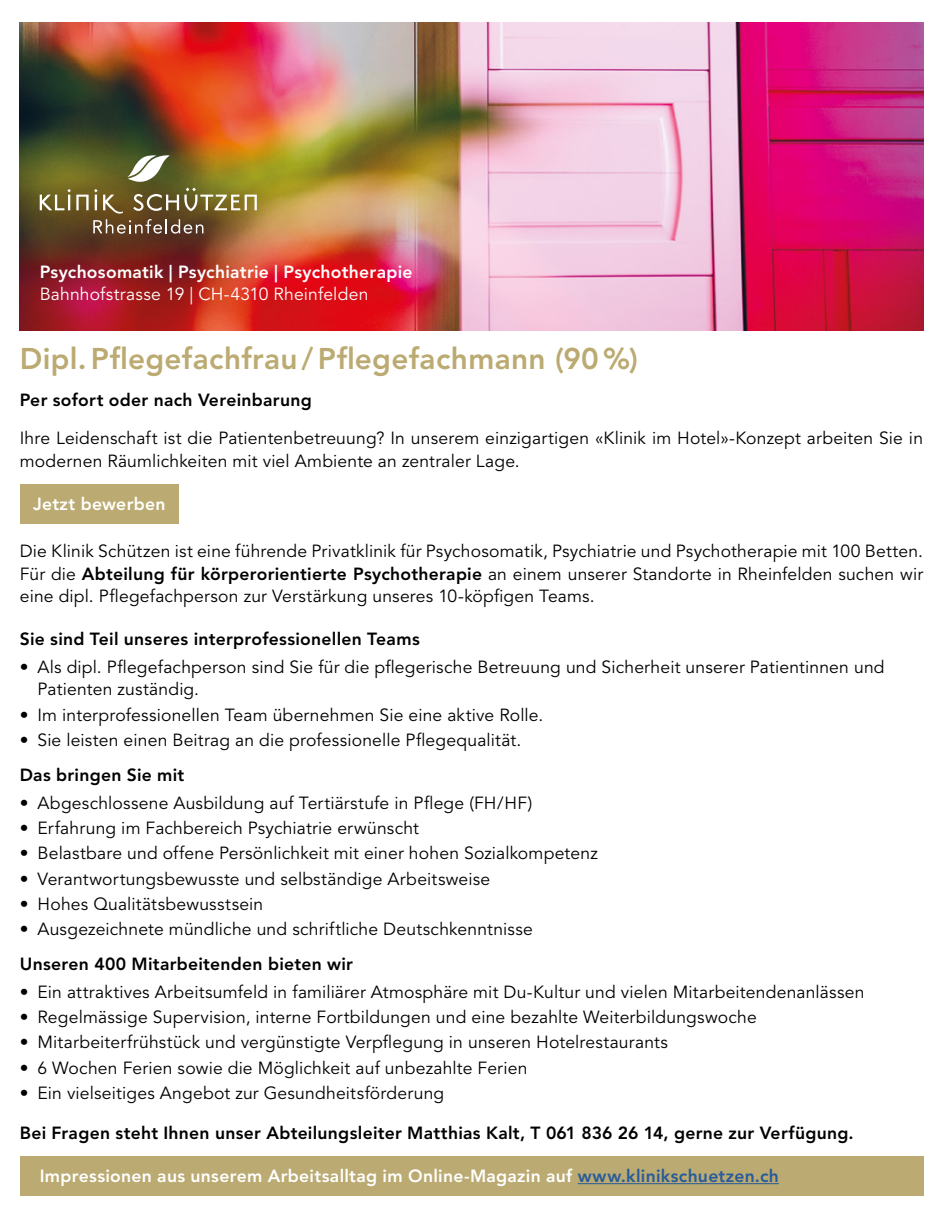
<style>
.page{position:relative;width:943px;height:1216px;background:#fff}
.page>*{position:absolute;margin:0;border:0;box-sizing:border-box;transform-origin:0 0}
.t1{font:800 29.75px "Avenir LT Std";letter-spacing:.01em;color:#bbaa71}
.t2{font:17.5px/22.8px "Avenir LT Std";letter-spacing:.01em;color:#000}
.t3{font:800 17.5px "Avenir LT Std";letter-spacing:.015em;color:#000}
.t4{font:800 17.5px "Avenir LT Std";letter-spacing:.015em;color:#fff}
.t5{font:17.5px "Avenir LT Std";letter-spacing:.01em;color:#fff}
.s1{font-weight:800}
.s2{color:#275b9b}
</style>
<div class="page">
<div style="left:20px;top:1156px;width:903px;height:40px;background:#bbaa71"></div>
<img style="left:20px;top:22px;width:903px;height:308px">
<svg style="left:40px;top:155px;width:217px;height:79px;background:#80723b"></svg>
<hr style="left:577px;top:1183px;width:202px;height:1px;background:#275b9b">
<div style="left:20px;top:484px;width:159px;height:39px;background:#bbaa71"></div>
<p class="t4" style="left:40px;top:261px;width:374px">Psychosomatik | Psychiatrie | Psychotherapie</p>
<p class="t5" style="left:40px;top:284px;width:330px">Bahnhofstrasse 19 | CH-4310 Rheinfelden</p>
<h1 class="t1" style="left:20px;top:340px;width:619px">Dipl.Pflegefachfrau /Pflegefachmann (90%)</h1>
<p class="t3" style="left:20px;top:390px;width:293px">Per sofort oder nach Vereinbarung</p>
<p class="t2" style="left:20px;top:427px;width:904px">Ihre Leidenschaft ist die Patientenbetreuung? In unserem einzigartigen «Klinik im Hotel»-Konzept arbeiten Sie in modernen Räumlichkeiten mit viel Ambiente an zentraler Lage.</p>
<p class="t4" style="left:33px;top:493px;width:134px">Jetzt bewerben</p>
<p class="t2" style="left:20px;top:540px;width:904px;text-align:justify">Die Klinik Schützen ist eine führende Privatklinik für Psychosomatik, Psychiatrie und Psychotherapie mit 100 Betten.<br>Für die <span class="s1">Abteilung für körperorientierte Psychotherapie</span> an einem unserer Standorte in Rheinfelden suchen wir eine dipl. Pflegefachperson zur Verstärkung unseres 10-köpfigen Teams.</p>
<p class="t3" style="left:20px;top:628px;width:401px">Sie sind Teil unseres interprofessionellen Teams</p>
<p class="t2" style="left:38px;top:655px;width:848px;text-indent:-18px">• Als dipl. Pflegefachperson sind Sie für die pflegerische Betreuung und Sicherheit unserer Patientinnen und<br>Patienten zuständig.</p>
<p class="t2" style="left:20px;top:703px;width:525px">• Im interprofessionellen Team übernehmen Sie eine aktive Rolle.</p>
<p class="t2" style="left:20px;top:729px;width:503px">• Sie leisten einen Beitrag an die professionelle Pflegequalität.</p>
<p class="t3" style="left:20px;top:764px;width:166px">Das bringen Sie mit</p>
<p class="t2" style="left:20px;top:791px;width:514px">• Abgeschlossene Ausbildung auf Tertiärstufe in Pflege (FH/HF)</p>
<p class="t2" style="left:20px;top:817px;width:401px">• Erfahrung im Fachbereich Psychiatrie erwünscht</p>
<p class="t2" style="left:20px;top:842px;width:579px">• Belastbare und offene Persönlichkeit mit einer hohen Sozialkompetenz</p>
<p class="t2" style="left:20px;top:867px;width:472px">• Verantwortungsbewusste und selbständige Arbeitsweise</p>
<p class="t2" style="left:20px;top:892px;width:245px">• Hohes Qualitätsbewusstsein</p>
<p class="t2" style="left:20px;top:918px;width:514px">• Ausgezeichnete mündliche und schriftliche Deutschkenntnisse</p>
<p class="t3" style="left:20px;top:953px;width:335px">Unseren 400 Mitarbeitenden bieten wir</p>
<p class="t2" style="left:20px;top:980px;width:846px">• Ein attraktives Arbeitsumfeld in familiärer Atmosphäre mit Du-Kultur und vielen Mitarbeitendenanlässen</p>
<p class="t2" style="left:20px;top:1006px;width:738px">• Regelmässige Supervision, interne Fortbildungen und eine bezahlte Weiterbildungswoche</p>
<p class="t2" style="left:20px;top:1031px;width:649px">• Mitarbeiterfrühstück und vergünstigte Verpflegung in unseren Hotelrestaurants</p>
<p class="t2" style="left:20px;top:1056px;width:509px">• 6 Wochen Ferien sowie die Möglichkeit auf unbezahlte Ferien</p>
<p class="t2" style="left:20px;top:1081px;width:426px">• Ein vielseitiges Angebot zur Gesundheitsförderung</p>
<p class="t3" style="left:20px;top:1122px;width:835px">Bei Fragen steht Ihnen unser Abteilungsleiter Matthias Kalt, T 061 836 26 14, gerne zur Verfügung.</p>
<p class="t4" style="left:40px;top:1165px;width:740px">Impressionen aus unserem Arbeitsalltag im Online-Magazin auf <span class="s2">www.klinikschuetzen.ch</span></p>
</div>
